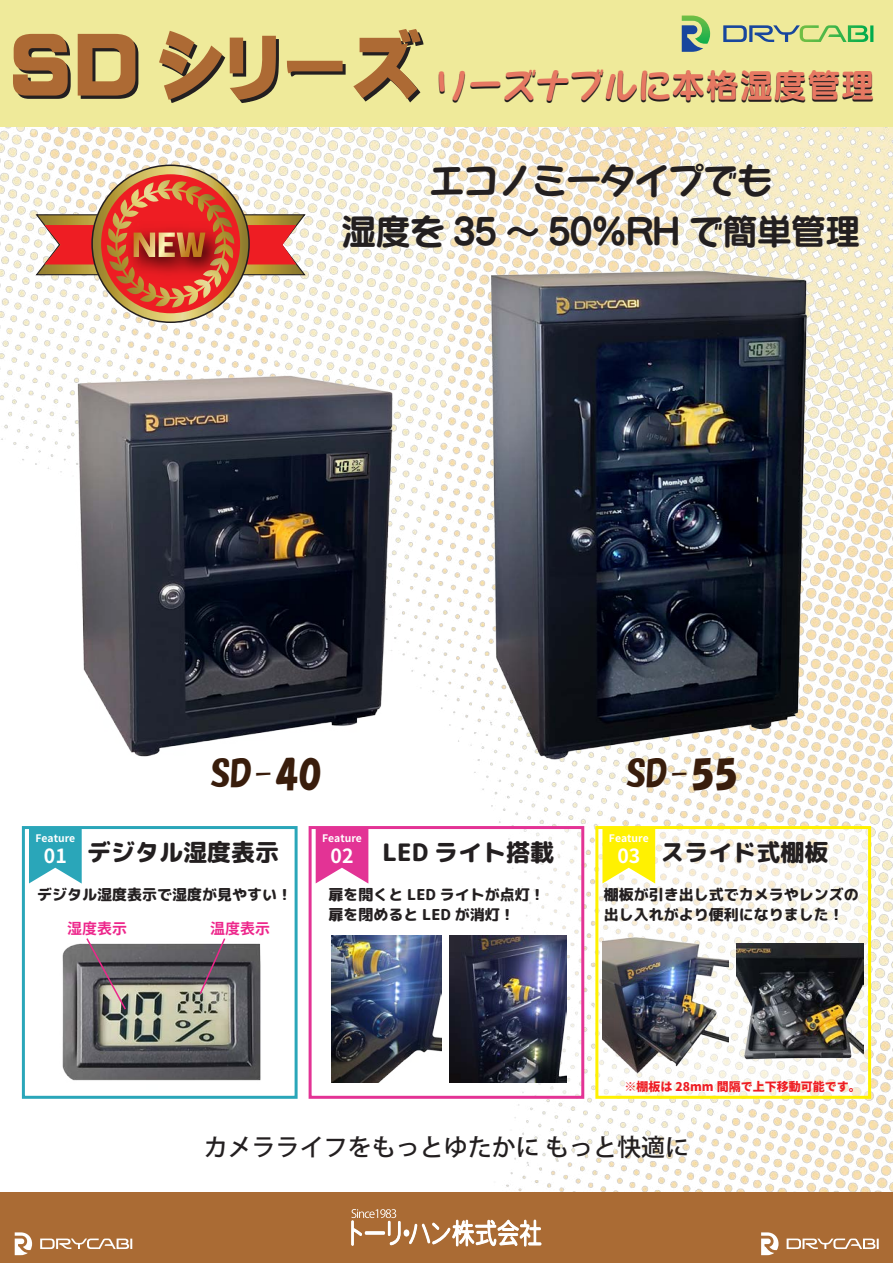
<style>
.page{position:relative;width:893px;height:1263px;background:#fff}
.page>*{position:absolute;margin:0;border:0;box-sizing:border-box;transform-origin:0 0}
.t1{font:36px/51px "Seurat Capie Pro B";letter-spacing:-.05em;color:#231f20;text-align:center}
.t2{font:36px "HGP Soei Kakupoptai";color:#391d0c}
.t3{font:33.9px "Seurat Capie Pro B";color:#231f20}
.t4{font:24px "rounded mplus 1 c heavy";color:#231f20}
.t5{font:500 24px "Koz Go Pr 6 N";color:#231f20}
.t6{font:700 19.5px "Noto Sans CJ Kjp";color:#fff}
.t7{font:15px/19.5px "rounded mplus 1 c heavy";color:#231f20}
.t8{font:700 15px "Noto Sans Mono CJ Kjp";color:#ed268b}
.t9{font:900 12px "Noto Sans CJ Kjp";color:#ee1d23}
.t10{font:700 10.35px "Noto Sans CJ Kjp";color:#fff}
.s1{font-family:"Noto Sans CJ Kjp";font-weight:700;font-size:19.5px;color:#fff}
</style>
<div class="page">
<img style="left:0;top:126px;width:893px;height:1066px">
<div style="left:0;top:0;width:893px;height:126px;background:#efea9a"></div>
<svg style="left:682px;top:16px;width:28px;height:36px"></svg>
<svg style="left:870px;top:25px;width:3px;height:17px"></svg>
<svg style="left:723px;top:25px;width:145px;height:17px"></svg>
<svg style="left:92px;top:165px;width:157px;height:157px"></svg>
<div style="left:101px;top:174px;width:139px;height:139px;background:#ee1d23;border-radius:50%"></div>
<svg style="left:34px;top:180px;width:273px;height:127px"></svg>
<img style="left:487px;top:268px;width:322px;height:495px">
<img style="left:70px;top:374px;width:325px;height:384px">
<div style="left:23px;top:827px;width:273px;height:270px;background:#fff"></div>
<div style="left:22px;top:826px;width:276px;height:273px;border:3px solid #2aa6b9"></div>
<svg style="left:29px;top:827px;width:53px;height:56px;background:#47b2c2"></svg>
<img style="left:62px;top:943px;width:199px;height:138px">
<svg style="left:198px;top:938px;width:29px;height:57px;background:#7f747a"></svg>
<svg style="left:85px;top:938px;width:42px;height:73px;background:#82797c"></svg>
<div style="left:310px;top:827px;width:273px;height:270px;background:#fff"></div>
<div style="left:309px;top:826px;width:275px;height:273px;border:3px solid #e33395"></div>
<svg style="left:316px;top:827px;width:52px;height:56px;background:#e64ea3"></svg>
<img style="left:331px;top:935px;width:110px;height:148px">
<img style="left:449px;top:935px;width:117px;height:148px">
<svg style="left:599px;top:830px;width:268px;height:265px"></svg>
<div style="left:595px;top:826px;width:276px;height:273px;border:3px solid #fff101"></div>
<svg style="left:602px;top:827px;width:53px;height:56px;background:#fef223"></svg>
<img style="left:603px;top:926px;width:125px;height:166px">
<img style="left:736px;top:944px;width:127px;height:117px">
<div style="left:0;top:1192px;width:893px;height:71px;background:#aa6b34"></div>
<svg style="left:351px;top:1209px;width:190px;height:37px"></svg>
<svg style="left:15px;top:1232px;width:17px;height:23px"></svg>
<svg style="left:40px;top:1238px;width:92px;height:11px"></svg>
<svg style="left:761px;top:1232px;width:17px;height:23px"></svg>
<svg style="left:787px;top:1238px;width:92px;height:11px"></svg>
<h2 class="t3" style="left:12px;top:63px;width:864px"><sup>ＳD</sup> <sup>シリーズ</sup>リーズナブルに本格湿度管理</h2>
<h1 class="t1" style="left:341px;top:153px;width:521px">エコノミータイプでも<br>湿度を 35 ～ 50％RH で簡単管理</h1>
<h1 class="t2" style="left:210px;top:756px;width:113px">SD-40</h1>
<h1 class="t2" style="left:626px;top:756px;width:113px">SD-55</h1>
<p class="t10" style="left:35px;top:832px;width:41px">Feature</p>
<h3 class="t4" style="left:44px;top:835px;width:237px"><span class="s1">01</span> デジタル湿度表示</h3>
<p class="t7" style="left:37px;top:885px;width:256px">デジタル湿度表示で湿度が見やすい！</p>
<p class="t8" style="left:67px;top:920px;width:61px">湿度表示</p>
<p class="t8" style="left:210px;top:920px;width:61px">温度表示</p>
<p class="t10" style="left:322px;top:832px;width:41px">Feature</p>
<h3 class="t6" style="left:331px;top:845px;width:24px">02</h3>
<p class="t7" style="left:329px;top:885px;width:218px">扉を開くと LED ライトが点灯！扉を閉めると LED が消灯！</p>
<h3 class="t4" style="left:382px;top:835px;width:173px">LED ライト搭載</h3>
<p class="t10" style="left:609px;top:832px;width:41px">Feature</p>
<h3 class="t6" style="left:617px;top:845px;width:24px">03</h3>
<p class="t7" style="left:604px;top:885px;width:256px">棚板が引き出し式でカメラやレンズの出し入れがより便利になりました！</p>
<h3 class="t4" style="left:661px;top:835px;width:169px">スライド式棚板</h3>
<p class="t9" style="left:624px;top:1079px;width:238px">※棚板は 28mm 間隔で上下移動可能です。</p>
<h3 class="t5" style="left:204px;top:1133px;width:487px">カメラライフをもっとゆたかに もっと快適に</h3>
</div>
